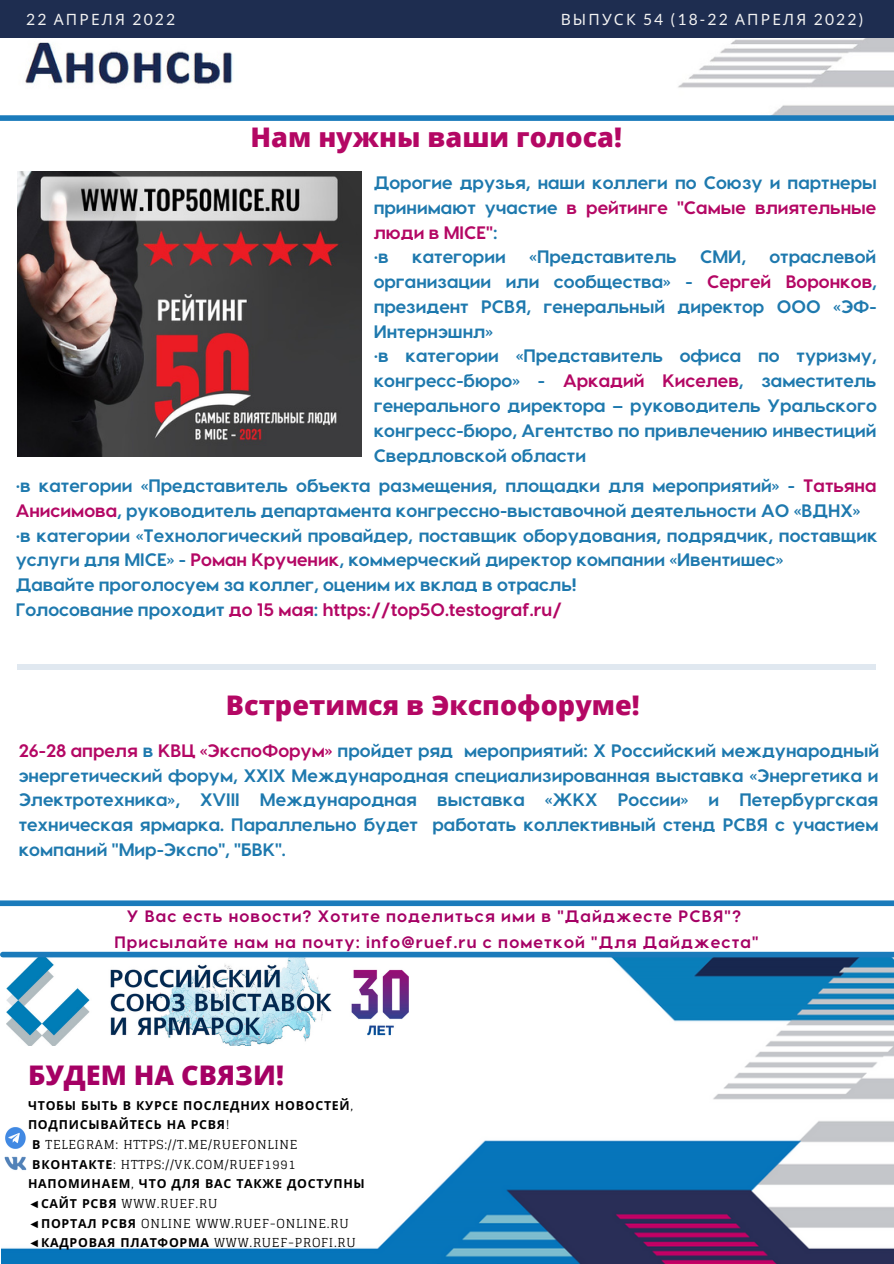
<style>
.page{position:relative;width:894px;height:1264px;background:#fff}
.page>*{position:absolute;margin:0;border:0;box-sizing:border-box;transform-origin:0 0}
.t1{font:800 27px "Open Sans";color:#b40764}
.t2{font:800 27px "Open Sans";color:#a50064}
.t3{font:700 18px/24.8px "Visby CF";color:#1e79ae;text-align:justify}
.t4{font:700 18px "Visby CF";color:#b40764}
.t5{font:700 16.5px "Visby CF";letter-spacing:.07em;color:#a50064}
.t6{font:15.6px "Lato";letter-spacing:.14em;color:#f2f2f2}
.t7{font:700 12.45px/19.6px "Noto Sans";letter-spacing:.06em;color:#000}
.t8{font:12.45px "Glegoo";letter-spacing:.06em;color:#000}
.s1{font-family:"Noto Sans"}
.s2{color:#b40764}
.s3{color:#1e79ae}
.s4{font-family:"Glegoo";font-weight:400}
.s5{font-family:"Noto Sans";font-weight:700}
.s6{font-family:"Liberation Serif";font-weight:700}
.s7{font-family:"Liberation Serif"}
</style>
<div class="page">
<div style="left:0;top:0;width:893px;height:38px;background:#1e2d50"></div>
<img style="left:2px;top:954px;width:891px;height:309px">
<img style="left:6px;top:957px;width:402px;height:88px">
<div style="left:3px;top:951px;width:890px;height:6px;background:#1b7bbb"></div>
<div style="left:0;top:900px;width:893px;height:6px;background:#1b7bbb"></div>
<img style="left:4px;top:1126px;width:23px;height:22px">
<img style="left:4px;top:1152px;width:23px;height:22px">
<img style="left:25px;top:39px;width:868px;height:76px">
<div style="left:0;top:115px;width:893px;height:6px;background:#1b7bbb"></div>
<div style="left:17px;top:664px;width:858px;height:6px;background:#e0e8f0"></div>
<img style="left:17px;top:172px;width:345px;height:284px">
<p class="t6" style="left:26px;top:10px;width:150px">22 <span class="s1">АПРЕЛЯ</span> 2022</p>
<p class="t6" style="left:560px;top:10px;width:304px"><span class="s1">ВЫПУСК</span> 54 (18-22 <span class="s1">АПРЕЛЯ</span> 2022)</p>
<p class="t1" style="left:250px;top:119px;width:373px">Нам нужны ваши голоса!</p>
<p class="t3" style="left:373px;top:169px;width:504px">Дорогие друзья, наши коллеги по Союзу и партнеры принимают участие <span class="s2">в рейтинге "Самые влиятельные люди в MICE"</span>:</p>
<p class="t3" style="left:373px;top:243px;width:16px">•в</p>
<p class="t3" style="left:412px;top:243px;width:95px">категории</p>
<p class="t3" style="left:529px;top:243px;width:149px">«Представитель</p>
<p class="t3" style="left:700px;top:243px;width:47px">СМИ,</p>
<p class="t3" style="left:373px;top:243px;width:504px;text-indent:395px">отраслевой организации или сообщества» - <span class="s2">Сергей Воронков</span>, президент РСВЯ, генеральный директор ООО «ЭФ-Интернэшнл»</p>
<p class="t3" style="left:373px;top:342px;width:504px">•в категории «Представитель офиса по туризму, конгресс-бюро» - <span class="s2">Аркадий Киселев</span>, заместитель генерального директора – руководитель Уральского конгресс-бюро, Агентство по привлечению инвестиций Свердловской области</p>
<p class="t3" style="left:16px;top:472px;width:862px">•в категории «Представитель объекта размещения, площадки для мероприятий» - <span class="s2">Татьяна<br>Анисимова</span>, руководитель департамента конгрессно-выставочной деятельности АО «ВДНХ»</p>
<p class="t3" style="left:16px;top:522px;width:863px">•в категории «Технологический провайдер, поставщик оборудования, подрядчик, поставщик услуги для MICE» - <span class="s2">Роман Крученик</span>, коммерческий директор компании «Ивентишес»</p>
<p class="t3" style="left:16px;top:571px;width:562px">Давайте проголосуем за коллег, оценим их вклад в отрасль!</p>
<p class="t4" style="left:16px;top:598px;width:548px"><span class="s3">Голосование проходит</span> до 15 мая<span class="s3">:</span> https://top50.testograf.ru/</p>
<p class="t1" style="left:226px;top:686px;width:415px">Встретимся в Экспофоруме!</p>
<p class="t3" style="left:19px;top:737px;width:861px"><span class="s2">26-28 апреля</span> в <span class="s2">КВЦ «ЭкспоФорум»</span> пройдет ряд мероприятий: X Российский международный энергетический форум, XXIX Международная специализированная выставка «Энергетика и Электротехника», XVIII Международная выставка «ЖКХ России» и Петербургская техническая ярмарка. Параллельно будет работать коллективный стенд РСВЯ с участием компаний "Мир-Экспо", "БВК".</p>
<p class="t5" style="left:127px;top:905px;width:615px">У Вас есть новости? Хотите поделиться ими в "Дайджесте РСВЯ"?</p>
<p class="t5" style="left:114px;top:931px;width:645px">Присылайте нам на почту: info@ruef.ru с пометкой "Для Дайджеста"</p>
<p class="t2" style="left:28px;top:1056px;width:257px">БУДЕМ НА СВЯЗИ!</p>
<p class="t7" style="left:28px;top:1095px;width:327px">ЧТОБЫ БЫТЬ В КУРСЕ ПОСЛЕДНИХ НОВОСТЕЙ<span class="s4">,<br></span>ПОДПИСЫВАЙТЕСЬ НА РСВЯ<span class="s4">!</span></p>
<p class="t8" style="left:32px;top:1137px;width:267px"><span class="s5">В</span> TELEGRAM: HTTPS://T.ME/RUEFONLINE</p>
<p class="t8" style="left:32px;top:1157px;width:265px"><span class="s5">ВКОНТАКТЕ</span>: HTTPS://VK.COM/RUEF1991</p>
<p class="t7" style="left:28px;top:1173px;width:338px">НАПОМИНАЕМ<span class="s4">,</span> ЧТО ДЛЯ ВАС ТАКЖЕ ДОСТУПНЫ</p>
<p class="t8" style="left:28px;top:1196px;width:191px"><span class="s6">◄</span><span class="s5">САЙТ РСВЯ</span> WWW.RUEF.RU</p>
<p class="t8" style="left:28px;top:1215px;width:322px"><span class="s6">◄</span><span class="s5">ПОРТАЛ РСВЯ</span> ONLINE WWW.RUEF-ONLINE.RU</p>
<p class="t7" style="left:28px;top:1232px;width:329px"><span class="s7">◄</span>КАДРОВАЯ ПЛАТФОРМА <span class="s4">WWW.RUEF-PROFI.RU</span></p>
</div>
